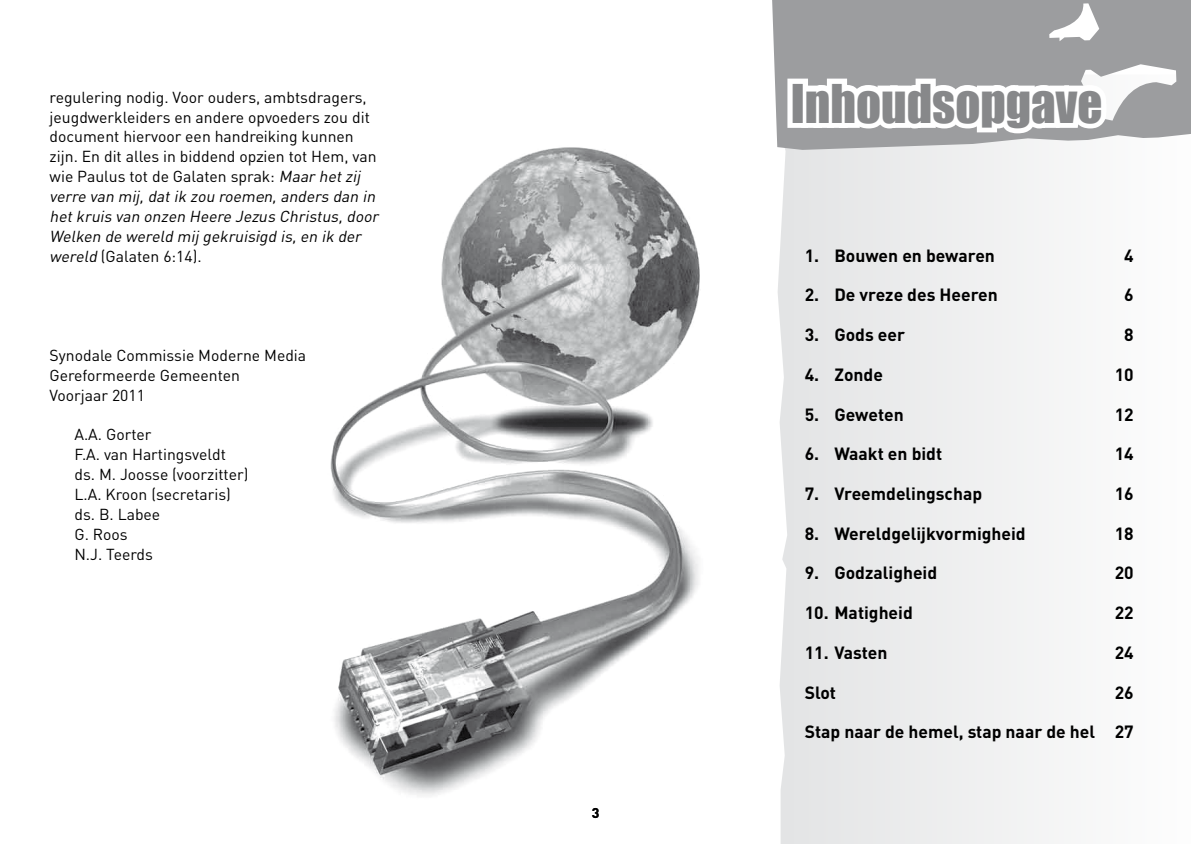
<style>
.page{position:relative;width:1191px;height:844px;background:#fff}
.page>*{position:absolute;margin:0;border:0;box-sizing:border-box;transform-origin:0 0}
.t1{font:49px "Impact";color:#87888a}
.t2{font:700 17.5px "DIN";color:#000}
.t3{font:15.75px/19.8px "DIN";color:#000}
.t4{font:700 14px "DIN";color:#000}
.s1{font-style:italic}
</style>
<div class="page">
<svg style="left:778px;top:150px;width:276px;height:693px;fill:#ececed"></svg>
<svg style="left:772px;top:0;width:419px;height:150px;background:#a5a6a8"></svg>
<div style="left:787px;top:79px;width:21px;height:49px;border:10px solid #fff"></div>
<svg style="left:796px;top:73px;width:318px;height:129px"></svg>
<img style="left:330px;top:147px;width:370px;height:649px">
<p class="t3" style="left:50px;top:87px;width:333px">regulering nodig. Voor ouders, ambtsdragers, jeugdwerkleiders en andere opvoeders zou dit document hiervoor een handreiking kunnen zijn. En dit alles in biddend opzien tot Hem, van wie Paulus tot de Galaten sprak: <span class="s1">Maar hetzij verre van mij,datik zou roemen,anders dan in hetkruis van onzen Heere Jezus Christus,door Welken de wereld mij gekruisigd is,en ik der wereld</span> (Galaten 6:14).</p>
<p class="t3" style="left:50px;top:345px;width:258px">Synodale Commissie Moderne Media<br>Gereformeerde Gemeenten<br>Voorjaar 2011</p>
<p class="t3" style="left:74px;top:424px;width:175px">A.A. Gorter<br>F.A. van Hartingsveldt ds. M. Joosse (voorzitter)<br>L.A. Kroon (secretaris) ds. B. Labee<br>G. Roos<br>N.J. Teerds</p>
<p class="t4" style="left:591px;top:803px;width:9px">3</p>
<h1 class="t1" style="left:790px;top:65px;width:313px">Inhoudsopgave</h1>
<p class="t2" style="left:804px;top:244px;width:192px">1. Bouwen en bewaren</p>
<p class="t2" style="left:1124px;top:244px;width:11px">4</p>
<p class="t2" style="left:804px;top:283px;width:195px">2. De vreze des Heeren</p>
<p class="t2" style="left:1124px;top:283px;width:11px">6</p>
<p class="t2" style="left:804px;top:323px;width:102px">3. Gods eer</p>
<p class="t2" style="left:1124px;top:323px;width:11px">8</p>
<p class="t2" style="left:804px;top:363px;width:80px">4. Zonde</p>
<p class="t2" style="left:1114px;top:363px;width:21px">10</p>
<p class="t2" style="left:804px;top:402px;width:101px">5. Geweten</p>
<p class="t2" style="left:1114px;top:402px;width:21px">12</p>
<p class="t2" style="left:804px;top:442px;width:139px">6. Waakt en bidt</p>
<p class="t2" style="left:1114px;top:442px;width:21px">14</p>
<p class="t2" style="left:804px;top:482px;width:179px">7. Vreemdelingschap</p>
<p class="t2" style="left:1114px;top:482px;width:21px">16</p>
<p class="t2" style="left:804px;top:521px;width:223px">8. Wereldgelijkvormigheid</p>
<p class="t2" style="left:1114px;top:521px;width:21px">18</p>
<p class="t2" style="left:804px;top:561px;width:134px">9. Godzaligheid</p>
<p class="t2" style="left:1114px;top:561px;width:21px">20</p>
<p class="t2" style="left:804px;top:601px;width:110px">10. Matigheid</p>
<p class="t2" style="left:1114px;top:601px;width:21px">22</p>
<p class="t2" style="left:804px;top:641px;width:84px">11. Vasten</p>
<p class="t2" style="left:1114px;top:641px;width:21px">24</p>
<p class="t2" style="left:804px;top:680px;width:33px">Slot</p>
<p class="t2" style="left:1114px;top:680px;width:21px">26</p>
<p class="t2" style="left:804px;top:720px;width:331px">Stap naar de hemel, stap naar de hel 27</p>
</div>
